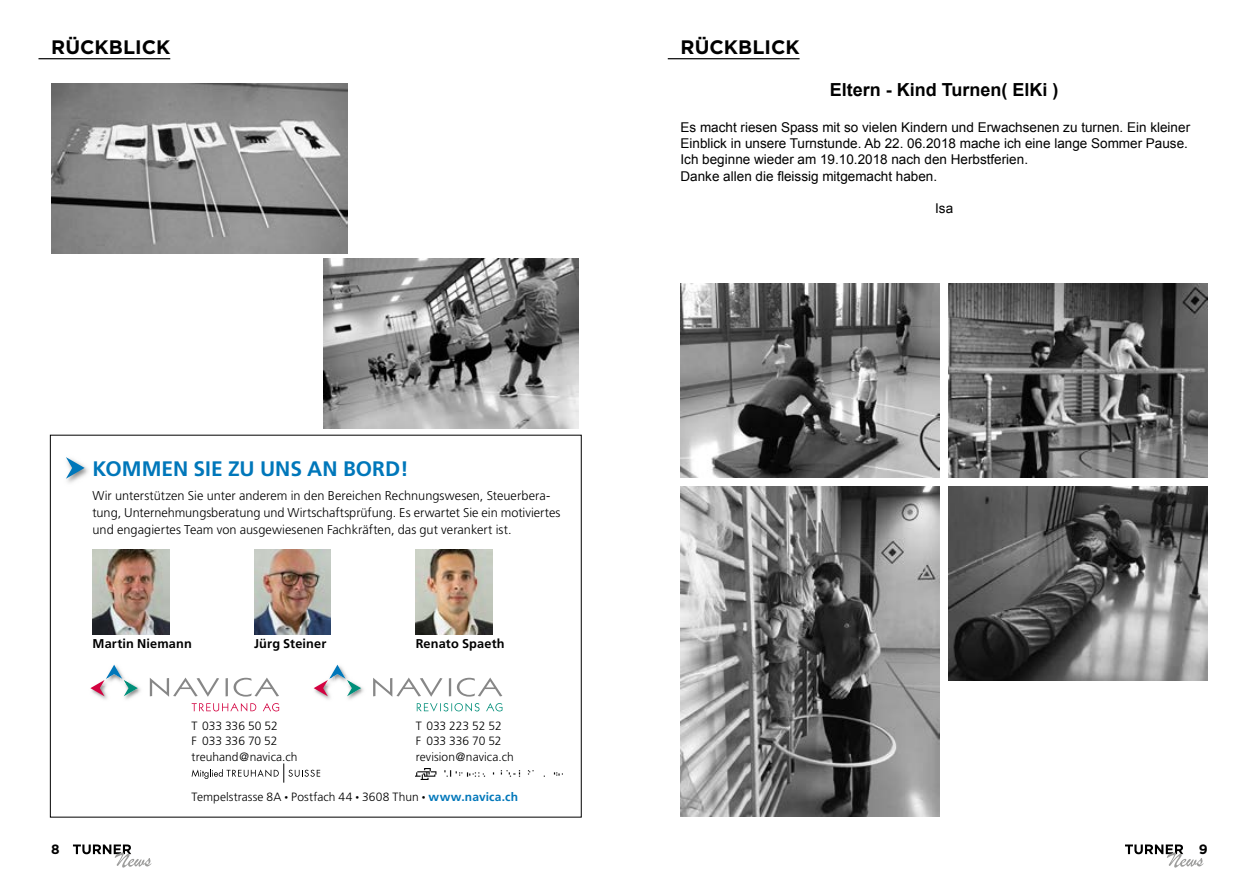
<style>
.page{position:relative;width:1259px;height:893px;background:#fff}
.page>*{position:absolute;margin:0;border:0;box-sizing:border-box;transform-origin:0 0}
.t1{font:700 21px "Frutiger";color:#0077ba}
.t2{font:700 19.5px "Gotham";color:#000}
.t3{font:700 18px "Arial";color:#000}
.t4{font:13.5px/16.2px "Arial";color:#000}
.t5{font:700 13.5px "Gotham";color:#000}
.t6{font:300 12.75px/17.2px "Frutiger";color:#000}
.t7{font:700 12.75px "Frutiger";letter-spacing:.01em;color:#000}
.t8{font:300 12px/15.8px "Frutiger";letter-spacing:.005em;color:#000}
.s1{font-size:7.5px}
.s2{font-weight:700;color:#0077ba}
</style>
<div class="page">
<svg style="left:73px;top:844px;width:78px;height:24px"></svg>
<svg style="left:1125px;top:844px;width:78px;height:24px"></svg>
<hr style="left:38px;top:58px;width:132px;height:1px;background:#000">
<img style="left:51px;top:84px;width:297px;height:169px">
<img style="left:324px;top:259px;width:254px;height:169px">
<hr style="left:668px;top:58px;width:131px;height:1px;background:#000">
<img style="left:680px;top:283px;width:260px;height:195px">
<img style="left:680px;top:486px;width:260px;height:330px">
<img style="left:948px;top:283px;width:259px;height:195px">
<img style="left:948px;top:486px;width:260px;height:195px">
<svg style="left:150px;top:678px;width:69px;height:19px"></svg>
<hr style="left:225px;top:678px;width:3px;height:18px;background:#878787">
<svg style="left:233px;top:678px;width:46px;height:19px"></svg>
<svg style="left:192px;top:703px;width:64px;height:8px"></svg>
<svg style="left:263px;top:703px;width:16px;height:8px"></svg>
<img style="left:123px;top:687px;width:18px;height:13px">
<img style="left:98px;top:696px;width:10px;height:4px">
<svg style="left:90px;top:665px;width:48px;height:31px"></svg>
<svg style="left:373px;top:678px;width:69px;height:19px"></svg>
<svg style="left:449px;top:678px;width:2px;height:18px"></svg>
<svg style="left:457px;top:678px;width:45px;height:19px"></svg>
<svg style="left:417px;top:703px;width:62px;height:8px"></svg>
<svg style="left:486px;top:703px;width:16px;height:8px"></svg>
<img style="left:347px;top:687px;width:17px;height:13px">
<img style="left:313px;top:688px;width:18px;height:12px">
<svg style="left:314px;top:665px;width:47px;height:31px"></svg>
<svg style="left:192px;top:763px;width:128px;height:20px"></svg>
<img style="left:416px;top:768px;width:146px;height:11px">
<img style="left:67px;top:466px;width:21px;height:17px">
<svg style="left:66px;top:457px;width:19px;height:22px"></svg>
<img style="left:92px;top:550px;width:77px;height:85px">
<img style="left:416px;top:550px;width:76px;height:85px">
<img style="left:254px;top:550px;width:77px;height:85px">
<p class="t2" style="left:51px;top:35px;width:121px">RÜCKBLICK</p>
<p class="t2" style="left:680px;top:35px;width:121px">RÜCKBLICK</p>
<p class="t1" style="left:92px;top:456px;width:318px">kommen sie zu uns an bord!</p>
<p class="t6" style="left:92px;top:487px;width:469px">Wir unterstützen Sie unter anderem in den Bereichen Rechnungswesen, Steuerbera&shy;tung, Unternehmungsberatung und Wirtschaftsprüfung. Es erwartet Sie ein motiviertes und engagiertes Team von ausgewiesenen Fachkräften, das gut verankert ist.</p>
<p class="t7" style="left:92px;top:636px;width:101px">martin niemann</p>
<p class="t7" style="left:254px;top:636px;width:74px">Jürg steiner</p>
<p class="t7" style="left:416px;top:636px;width:90px">renato spaeth</p>
<p class="t8" style="left:192px;top:718px;width:107px">T 033 336 50 52<br>F 033 336 70 52 treuhand@navica.ch</p>
<p class="t8" style="left:416px;top:718px;width:99px">T 033 223 52 52<br>F 033 336 70 52 revision@navica.ch</p>
<p class="t8" style="left:192px;top:789px;width:328px">Tempelstrasse 8A <span class="s1">•</span> Postfach 44 <span class="s1">•</span> 3608 Thun <span class="s1">•</span> <span class="s2">www.navica.ch</span></p>
<p class="t3" style="left:830px;top:78px;width:230px">Eltern - Kind Turnen( ElKi )</p>
<p class="t4" style="left:680px;top:119px;width:511px">Es macht riesen Spass mit so vielen Kindern und Erwachsenen zu turnen. Ein kleiner<br>Einblick in unsere Turnstunde. Ab 22. 06.2018 mache ich eine lange Sommer Pause.</p>
<p class="t4" style="left:680px;top:152px;width:349px">Ich beginne wieder am 19.10.2018 nach den Herbstferien.</p>
<p class="t4" style="left:680px;top:168px;width:258px">Danke allen die fleissig mitgemacht haben.</p>
<p class="t4" style="left:935px;top:200px;width:20px">Isa</p>
<p class="t5" style="left:51px;top:841px;width:10px">8</p>
<p class="t5" style="left:1198px;top:841px;width:10px">9</p>
</div>
